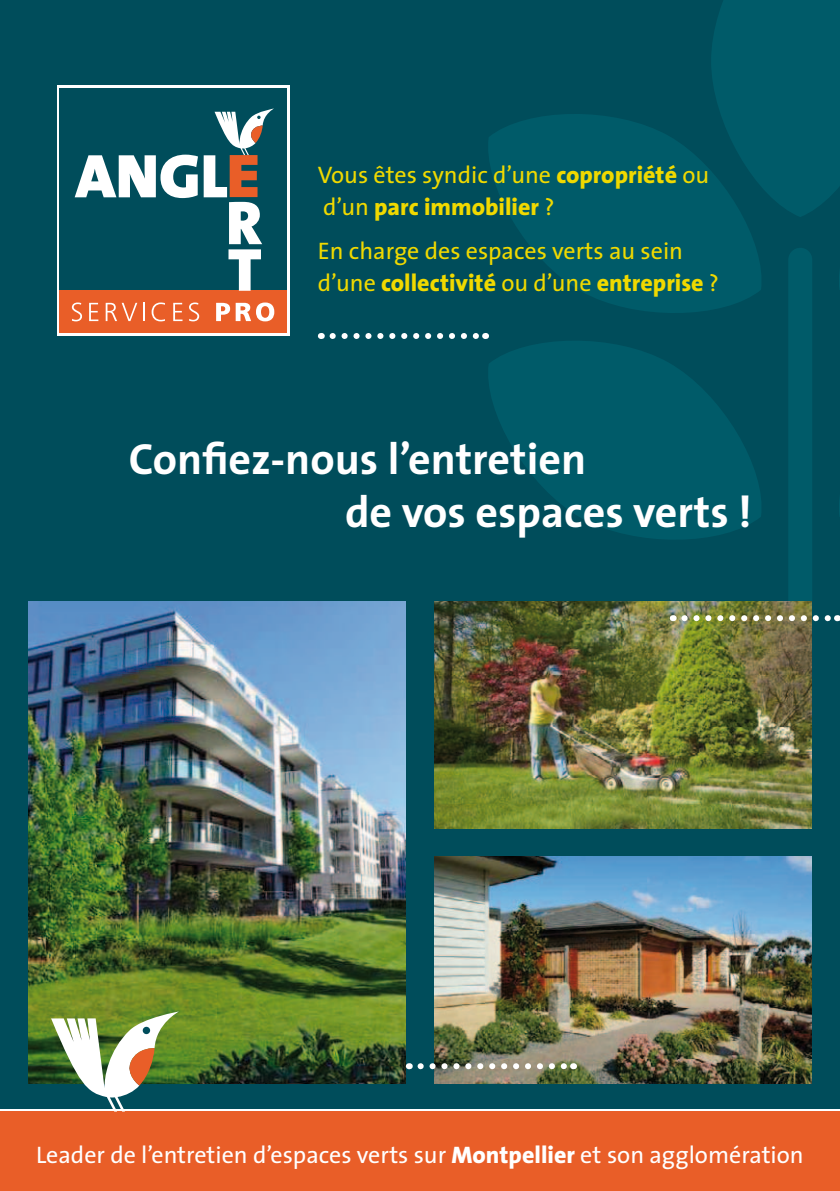
<style>
.page{position:relative;width:840px;height:1191px;background:#fff}
.page>*{position:absolute;margin:0;border:0;box-sizing:border-box;transform-origin:0 0}
.t1{font:700 44px/52.8px "The Sans";color:#fff}
.t2{font:24px/32px "The Sans";color:#f0d900}
.t3{font:24px "The Sans";color:#fff}
.s1{font-weight:800}
</style>
<div class="page">
<div style="left:0;top:0;width:839px;height:1108px;background:#004d5b"></div>
<svg style="left:482px;top:0;width:357px;height:612px;fill:#005b69"></svg>
<div style="left:0;top:1111px;width:839px;height:80px;background:#e95e28"></div>
<img style="left:434px;top:601px;width:377px;height:227px">
<img style="left:434px;top:856px;width:377px;height:227px">
<img style="left:28px;top:601px;width:377px;height:482px">
<svg style="left:57px;top:85px;width:232px;height:251px;background:#dae1e1"></svg>
<div style="left:60px;top:88px;width:226px;height:203px;background:#004d5b"></div>
<div style="left:60px;top:291px;width:226px;height:42px;background:#e95e28"></div>
<svg style="left:75px;top:108px;width:199px;height:183px"></svg>
<svg style="left:72px;top:302px;width:10px;height:19px"></svg>
<svg style="left:89px;top:303px;width:9px;height:18px"></svg>
<svg style="left:106px;top:303px;width:31px;height:18px"></svg>
<svg style="left:143px;top:303px;width:2px;height:18px"></svg>
<svg style="left:151px;top:302px;width:14px;height:19px"></svg>
<svg style="left:173px;top:303px;width:9px;height:18px"></svg>
<svg style="left:189px;top:302px;width:10px;height:19px"></svg>
<svg style="left:216px;top:302px;width:58px;height:19px"></svg>
<svg style="left:51px;top:1011px;width:128px;height:98px"></svg>
<div style="left:143px;top:1026px;width:7px;height:8px;background:#004d5b;border-radius:50%"></div>
<svg style="left:332px;top:333px;width:147px;height:6px"></svg>
<svg style="left:684px;top:615px;width:146px;height:6px"></svg>
<svg style="left:420px;top:1063px;width:153px;height:6px"></svg>
<p class="t2" style="left:317px;top:158px;width:393px">Vous êtes syndic d’une <span class="s1">copropriété</span> ou d’un <span class="s1">parc immobilier</span> ?</p>
<p class="t2" style="left:317px;top:234px;width:402px">En charge des espaces verts au sein d’une <span class="s1">collectivité</span> ou d’une <span class="s1">entreprise</span> ?</p>
<h1 class="t1" style="left:345px;top:432px;width:408px;text-indent:-216px">Confiez-nous l’entretien<br>de vos espaces verts !</h1>
<p class="t3" style="left:36px;top:1134px;width:768px">Leader de l’entretien d’espaces verts sur <span class="s1">Montpellier</span> et son agglomération</p>
</div>
